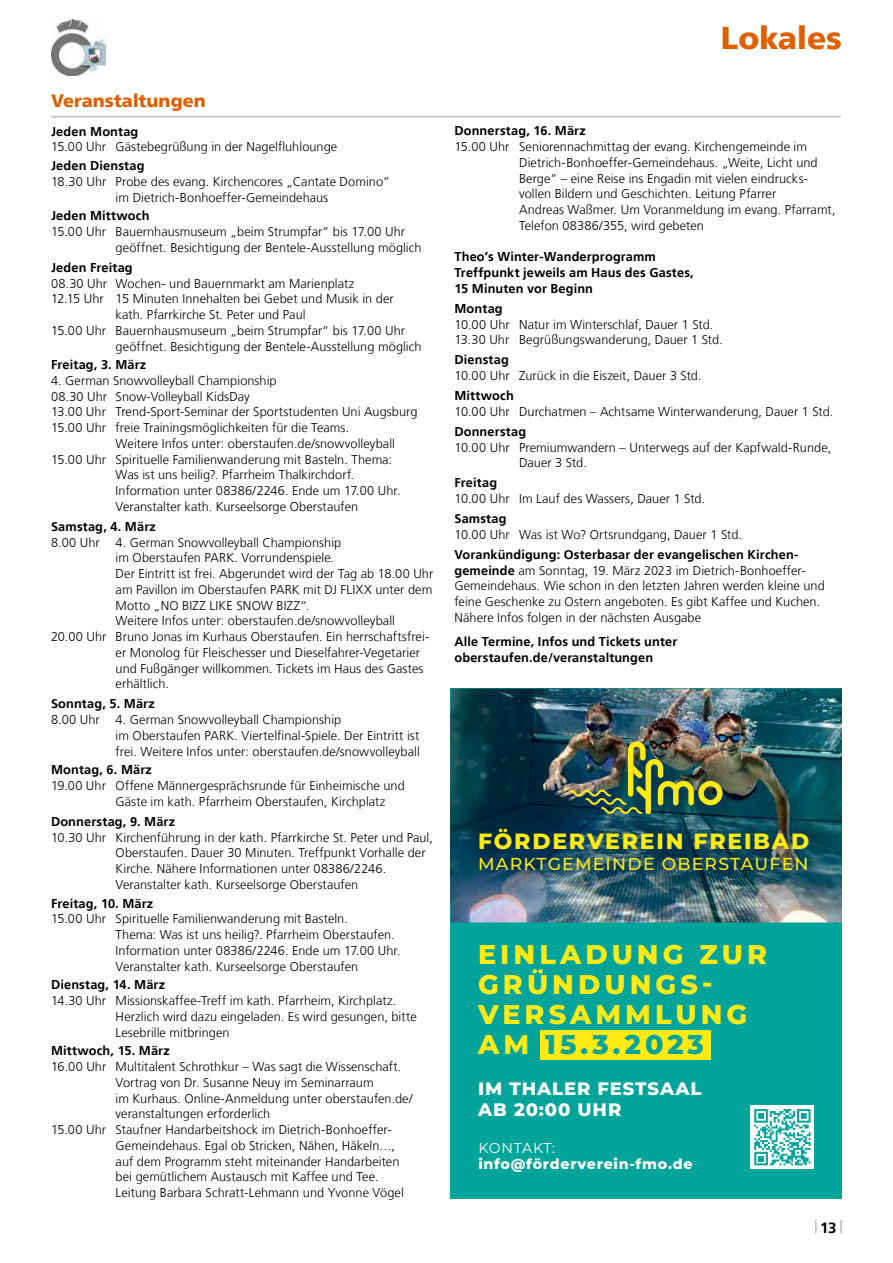
<style>
.page{position:relative;width:893px;height:1263px;background:#fff}
.page>*{position:absolute;margin:0;border:0;box-sizing:border-box;transform-origin:0 0}
.t1{font:900 31.5px "Frutiger LT";letter-spacing:-.005em;color:#df6000}
.t2{font:100 27px/30px "Montserrat";letter-spacing:.15em;color:#ffea16}
.t3{font:100 22.05px "Montserrat";letter-spacing:.08em;color:#ffea16}
.t4{font:100 18px/21px "Montserrat";letter-spacing:.05em;color:#fff}
.t5{font:900 18px "Frutiger LT";color:#df6000}
.t6{font:100 17.25px "Montserrat";letter-spacing:.07em;color:#ffea16}
.t7{font:700 15px "Frutiger LT";color:#000}
.t8{font:100 14.25px/16.5px "Montserrat";letter-spacing:.05em;color:#fff}
.t9{font:300 12.75px/15.8px "Frutiger LT";letter-spacing:.005em;color:#000}
.t10{font:700 12.75px/15.8px "Frutiger LT";letter-spacing:.01em;color:#000}
.s1{font-weight:700}
.s2{color:#00a49a}
</style>
<div class="page">
<svg style="left:815px;top:1220px;width:1px;height:13px"></svg>
<svg style="left:840px;top:1220px;width:2px;height:13px"></svg>
<img style="left:51px;top:20px;width:54px;height:55px">
<hr style="left:51px;top:116px;width:790px;height:2px;background:#cecfcf">
<div style="left:451px;top:688px;width:391px;height:511px;background:#00a49a"></div>
<img style="left:451px;top:688px;width:391px;height:234px">
<div style="left:540px;top:1030px;width:171px;height:29px;background:#ffea16"></div>
<img style="left:451px;top:710px;width:389px;height:192px">
<img style="left:570px;top:741px;width:153px;height:73px">
<div style="left:750px;top:1105px;width:64px;height:64px;background:#fff"></div>
<svg style="left:754px;top:1109px;width:57px;height:56px"></svg>
<h3 class="t5" style="left:51px;top:90px;width:156px">Veranstaltungen</h3>
<p class="t10" style="left:51px;top:123px;width:89px">Jeden Montag</p>
<p class="t9" style="left:51px;top:139px;width:288px">15.00 Uhr Gästebegrüßung in der Nagelfluhlounge</p>
<p class="t10" style="left:51px;top:158px;width:95px">Jeden Dienstag</p>
<p class="t9" style="left:51px;top:174px;width:340px;text-align:center">18.30 Uhr Probe des evang. Kirchencores „Cantate Domino“ im Dietrich-Bonhoeffer-Gemeindehaus</p>
<p class="t10" style="left:51px;top:208px;width:100px">Jeden Mittwoch</p>
<p class="t9" style="left:116px;top:224px;width:307px;text-indent:-65px">15.00 Uhr Bauernhausmuseum „beim Strumpfar“ bis 17.00 Uhr geöffnet. Besichtigung der Bentele-Ausstellung möglich</p>
<p class="t10" style="left:51px;top:260px;width:83px">Jeden Freitag</p>
<p class="t9" style="left:51px;top:275px;width:305px">08.30 Uhr Wochen- und Bauernmarkt am Marienplatz</p>
<p class="t9" style="left:51px;top:291px;width:344px">12.15 Uhr 15 Minuten Innehalten bei Gebet und Musik in der</p>
<p class="t9" style="left:116px;top:307px;width:191px">kath. Pfarrkirche St. Peter und Paul</p>
<p class="t9" style="left:51px;top:323px;width:356px">15.00 Uhr Bauernhausmuseum „beim Strumpfar“ bis 17.00 Uhr</p>
<p class="t9" style="left:116px;top:338px;width:307px">geöffnet. Besichtigung der Bentele-Ausstellung möglich</p>
<p class="t10" style="left:51px;top:357px;width:97px">Freitag, 3. März</p>
<p class="t9" style="left:51px;top:373px;width:227px">4. German Snowvolleyball Championship</p>
<p class="t9" style="left:51px;top:389px;width:200px">08.30 Uhr Snow-Volleyball KidsDay</p>
<p class="t9" style="left:51px;top:404px;width:368px">13.00 Uhr Trend-Sport-Seminar der Sportstudenten Uni Augsburg</p>
<p class="t9" style="left:51px;top:420px;width:300px">15.00 Uhr freie Trainingsmöglichkeiten für die Teams.</p>
<p class="t9" style="left:116px;top:436px;width:281px">Weitere Infos unter: oberstaufen.de/snowvolleyball</p>
<p class="t9" style="left:51px;top:452px;width:342px">15.00 Uhr Spirituelle Familienwanderung mit Basteln. Thema:</p>
<p class="t9" style="left:116px;top:467px;width:240px">Was ist uns heilig?. Pfarrheim Thalkirchdorf.</p>
<p class="t9" style="left:116px;top:483px;width:286px">Information unter 08386/2246. Ende um 17.00 Uhr.</p>
<p class="t9" style="left:116px;top:499px;width:244px">Veranstalter kath. Kurseelsorge Oberstaufen</p>
<p class="t10" style="left:51px;top:519px;width:106px">Samstag, 4. März</p>
<p class="t9" style="left:51px;top:535px;width:292px">8.00 Uhr 4. German Snowvolleyball Championship</p>
<p class="t9" style="left:116px;top:550px;width:220px">im Oberstaufen PARK. Vorrundenspiele.</p>
<p class="t9" style="left:116px;top:566px;width:319px">Der Eintritt ist frei. Abgerundet wird der Tag ab 18.00 Uhr</p>
<p class="t9" style="left:116px;top:582px;width:318px">am Pavillon im Oberstaufen PARK mit DJ FLIXX unter dem</p>
<p class="t9" style="left:116px;top:598px;width:195px">Motto „NO BIZZ LIKE SNOW BIZZ“.</p>
<p class="t9" style="left:116px;top:613px;width:281px">Weitere Infos unter: oberstaufen.de/snowvolleyball</p>
<p class="t9" style="left:51px;top:629px;width:380px">20.00 Uhr Bruno Jonas im Kurhaus Oberstaufen. Ein herrschaftsfrei-</p>
<p class="t9" style="left:116px;top:645px;width:306px">er Monolog für Fleischesser und Dieselfahrer-Vegetarier</p>
<p class="t9" style="left:116px;top:661px;width:309px">und Fußgänger willkommen. Tickets im Haus des Gastes</p>
<p class="t9" style="left:116px;top:676px;width:55px">erhältlich.</p>
<p class="t10" style="left:51px;top:696px;width:105px">Sonntag, 5. März</p>
<p class="t9" style="left:116px;top:712px;width:306px;text-indent:-65px">8.00 Uhr 4. German Snowvolleyball Championship<br>im Oberstaufen PARK. Viertelfinal-Spiele. Der Eintritt ist frei. Weitere Infos unter: oberstaufen.de/snowvolleyball</p>
<p class="t10" style="left:51px;top:762px;width:102px">Montag, 6. März</p>
<p class="t9" style="left:116px;top:778px;width:291px;text-indent:-65px">19.00 Uhr Offene Männergesprächsrunde für Einheimische und<br>Gäste im kath. Pfarrheim Oberstaufen, Kirchplatz</p>
<p class="t10" style="left:51px;top:814px;width:126px">Donnerstag, 9. März</p>
<p class="t9" style="left:116px;top:830px;width:319px;text-indent:-65px">10.30 Uhr Kirchenführung in der kath. Pfarrkirche St. Peter und Paul, Oberstaufen. Dauer 30 Minuten. Treffpunkt Vorhalle der Kirche. Nähere Informationen unter 08386/2246.<br>Veranstalter kath. Kurseelsorge Oberstaufen</p>
<p class="t10" style="left:51px;top:895px;width:104px">Freitag, 10. März</p>
<p class="t9" style="left:116px;top:911px;width:286px;text-indent:-65px">15.00 Uhr Spirituelle Familienwanderung mit Basteln.<br>Thema: Was ist uns heilig?. Pfarrheim Oberstaufen.<br>Information unter 08386/2246. Ende um 17.00 Uhr.<br>Veranstalter kath. Kurseelsorge Oberstaufen</p>
<p class="t10" style="left:51px;top:977px;width:116px">Dienstag, 14. März</p>
<p class="t9" style="left:116px;top:993px;width:303px;text-indent:-65px">14.30 Uhr Missionskaffee-Treff im kath. Pfarrheim, Kirchplatz.<br>Herzlich wird dazu eingeladen. Es wird gesungen, bitte<br>Lesebrille mitbringen</p>
<p class="t10" style="left:51px;top:1043px;width:120px">Mittwoch, 15. März</p>
<p class="t9" style="left:51px;top:1059px;width:352px">16.00 Uhr Multitalent Schrothkur – Was sagt die Wissenschaft.</p>
<p class="t9" style="left:116px;top:1075px;width:260px">Vortrag von Dr. Susanne Neuy im Seminarraum</p>
<p class="t9" style="left:116px;top:1090px;width:299px">im Kurhaus. Online-Anmeldung unter oberstaufen.de/</p>
<p class="t9" style="left:116px;top:1106px;width:156px">veranstaltungen erforderlich</p>
<p class="t9" style="left:51px;top:1122px;width:341px">15.00 Uhr Staufner Handarbeitshock im Dietrich-Bonhoeffer-</p>
<p class="t9" style="left:116px;top:1138px;width:281px">Gemeindehaus. Egal ob Stricken, Nähen, Häkeln…,</p>
<p class="t9" style="left:116px;top:1153px;width:285px">auf dem Programm steht miteinander Handarbeiten</p>
<p class="t9" style="left:116px;top:1169px;width:264px">bei gemütlichem Austausch mit Kaffee und Tee.</p>
<p class="t9" style="left:116px;top:1185px;width:290px">Leitung Barbara Schratt-Lehmann und Yvonne Vögel</p>
<h1 class="t1" style="left:721px;top:19px;width:123px">Lokales</h1>
<p class="t10" style="left:454px;top:123px;width:133px">Donnerstag, 16. März</p>
<p class="t9" style="left:519px;top:139px;width:318px;text-indent:-65px">15.00 Uhr Seniorennachmittag der evang. Kirchengemeinde im Dietrich-Bonhoeffer-Gemeindehaus. „Weite, Licht und Berge“ – eine Reise ins Engadin mit vielen eindrucks-- vollen Bildern und Geschichten. Leitung Pfarrer<br>Andreas Waßmer. Um Voranmeldung im evang. Pfarramt, Telefon 08386/355, wird gebeten</p>
<p class="t10" style="left:454px;top:249px;width:241px">Theo’s Winter-Wanderprogramm<br>Treffpunkt jeweils am Haus des Gastes,<br>15 Minuten vor Beginn</p>
<p class="t10" style="left:454px;top:301px;width:50px">Montag</p>
<p class="t9" style="left:454px;top:317px;width:270px">10.00 Uhr Natur im Winterschlaf, Dauer 1 Std.<br>13.30 Uhr Begrüßungswanderung, Dauer 1 Std.</p>
<p class="t10" style="left:454px;top:352px;width:56px">Dienstag</p>
<p class="t9" style="left:454px;top:368px;width:249px">10.00 Uhr Zurück in die Eiszeit, Dauer 3 Std.</p>
<p class="t10" style="left:454px;top:388px;width:61px">Mittwoch</p>
<p class="t9" style="left:454px;top:404px;width:380px">10.00 Uhr Durchatmen – Achtsame Winterwanderung, Dauer 1 Std.</p>
<p class="t10" style="left:454px;top:424px;width:73px">Donnerstag</p>
<p class="t9" style="left:519px;top:440px;width:314px;text-indent:-65px">10.00 Uhr Premiumwandern – Unterwegs auf der Kapfwald-Runde,<br>Dauer 3 Std.</p>
<p class="t10" style="left:454px;top:475px;width:44px">Freitag</p>
<p class="t9" style="left:454px;top:491px;width:252px">10.00 Uhr Im Lauf des Wassers, Dauer 1 Std.</p>
<p class="t10" style="left:454px;top:511px;width:54px">Samstag</p>
<p class="t9" style="left:454px;top:527px;width:289px">10.00 Uhr Was ist Wo? Ortsrundgang, Dauer 1 Std.</p>
<p class="t9" style="left:454px;top:547px;width:372px"><span class="s1">Vorankündigung: Osterbasar der evangelischen Kirchen&shy;gemeinde</span> am Sonntag, 19. März 2023 im Dietrich-Bonhoeffer-Gemeindehaus. Wie schon in den letzten Jahren werden kleine und feine Geschenke zu Ostern angeboten. Es gibt Kaffee und Kuchen.<br>Nähere Infos folgen in der nächsten Ausgabe</p>
<p class="t10" style="left:454px;top:634px;width:224px">Alle Termine, Infos und Tickets unter oberstaufen.de/veranstaltungen</p>
<h3 class="t3" style="left:478px;top:826px;width:333px">FÖRDERVEREIN FREIBAD</h3>
<h3 class="t6" style="left:478px;top:852px;width:332px">MARKTGEMEINDE OBERSTAUFEN</h3>
<h2 class="t2" style="left:478px;top:939px;width:291px">EINLADUNG ZUR<br>GRÜNDUNGS-<br>VERSAMMLUNG<br>AM <span class="s2">15.3.2023</span></h2>
<h3 class="t4" style="left:478px;top:1077px;width:225px">IM THALER FESTSAAL<br>AB 20:00 UHR</h3>
<p class="t8" style="left:478px;top:1139px;width:216px">KONTAKT: info@förderverein-fmo.de</p>
<p class="t7" style="left:820px;top:1218px;width:18px">13</p>
</div>
